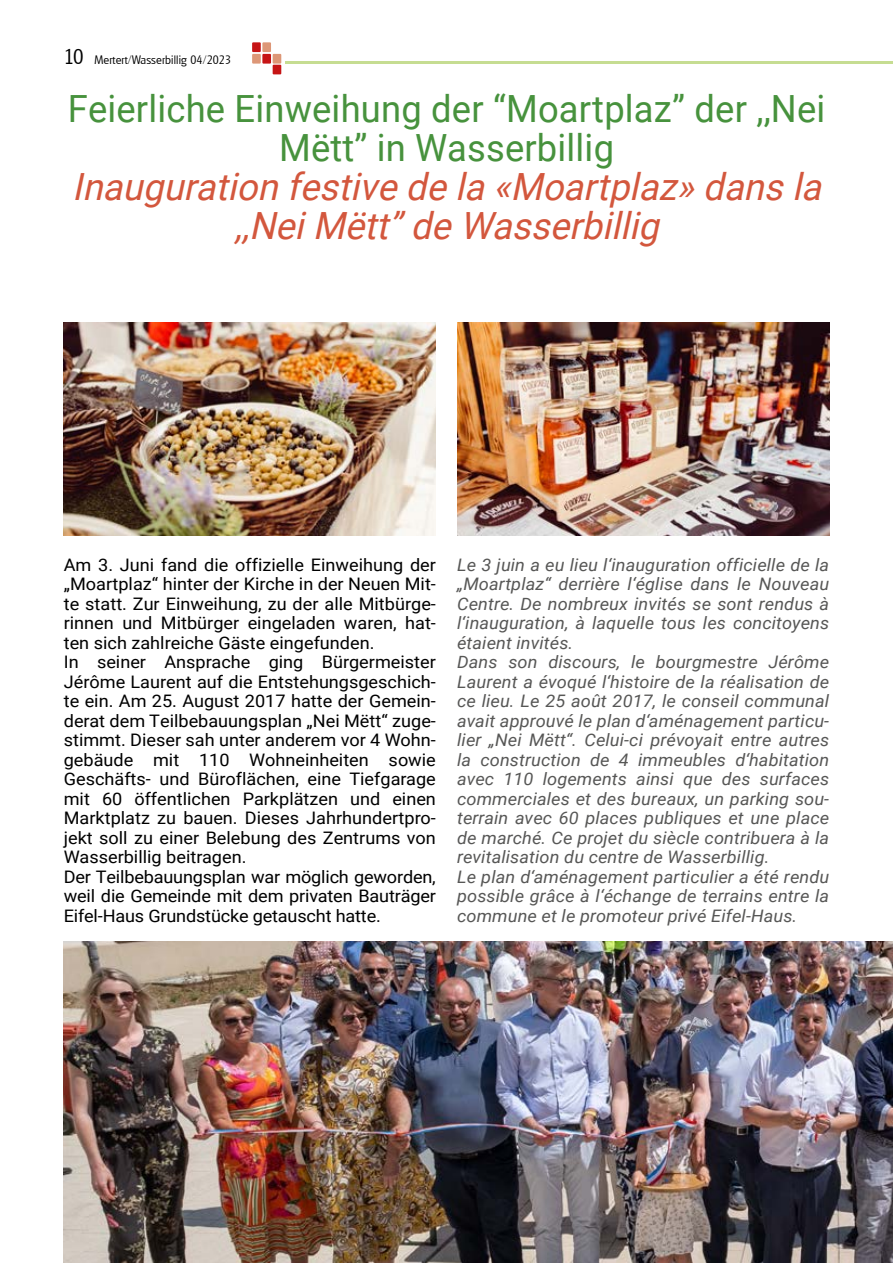
<style>
.page{position:relative;width:893px;height:1263px;background:#fff}
.page>*{position:absolute;margin:0;border:0;box-sizing:border-box;transform-origin:0 0}
.t1{font:italic 37.5px/39px "Roboto";color:#d3573d;text-align:center}
.t2{font:37.5px/39px "Roboto";letter-spacing:.005em;color:#47923d;text-align:center}
.t3{font:italic 17.25px/19.5px "Roboto";letter-spacing:.005em;color:#575756;scale:1.05 1}
.t4{font:17.25px/19.5px "Roboto";color:#000;scale:1.05 1}
.t5{font:300 12px "Glasgow";letter-spacing:.01em;color:#000}
.s1{font-size:21px}
</style>
<div class="page">
<div style="left:252px;top:42px;width:9px;height:10px;background:#c61415"></div>
<div style="left:262px;top:54px;width:9px;height:10px;background:#c61415"></div>
<div style="left:273px;top:65px;width:8px;height:9px;background:#c61415"></div>
<div style="left:262px;top:42px;width:9px;height:10px;background:#dd9777"></div>
<div style="left:252px;top:54px;width:9px;height:10px;background:#dd9777"></div>
<div style="left:273px;top:54px;width:8px;height:10px;background:#dd9777"></div>
<hr style="left:285px;top:62px;width:608px;height:2px;background:#a6ca56">
<img style="left:64px;top:941px;width:829px;height:322px">
<img style="left:64px;top:322px;width:372px;height:213px">
<img style="left:457px;top:322px;width:372px;height:213px">
<p class="t5" style="left:64px;top:52px;width:169px"><span class="s1">10</span> Mertert/Wasserbillig 04/2023</p>
<h1 class="t2" style="left:68px;top:88px;width:759px">Feierliche Einweihung der “Moartplaz” der ,,Nei<br>Mëtt’’ in Wasserbillig</h1>
<h1 class="t1" style="left:72px;top:166px;width:761px">Inauguration festive de la «Moartplaz»dansla ,,NeiMëtt’’de Wasserbillig</h1>
<p class="t4" style="left:64px;top:554px;width:356px">Am 3. Juni fand die offizielle Einweihung der „Moartplaz“ hinter der Kirche in der Neuen Mit&shy;te statt. Zur Einweihung, zu der alle Mitbürge&shy;rinnen und Mitbürger eingeladen waren, hat&shy;ten sich zahlreiche Gäste eingefunden.<br>In seiner Ansprache ging Bürgermeister Jérôme Laurent auf die Entstehungsgeschich&shy;te ein. Am 25. August 2017 hatte der Gemein&shy;derat dem Teilbebauungsplan „Nei Mëtt“ zuge&shy;stimmt. Dieser sah unter anderem vor 4 Wohn&shy;gebäude mit 110 Wohneinheiten sowie Geschäfts- und Büroflächen, eine Tiefgarage mit 60 öffentlichen Parkplätzen und einen Marktplatz zu bauen. Dieses Jahrhundertpro&shy;jekt soll zu einer Belebung des Zentrums von Wasserbillig beitragen.<br>Der Teilbebauungsplan war möglich geworden, weil die Gemeinde mit dem privaten Bauträger Eifel-Haus Grundstücke getauscht hatte.</p>
<p class="t3" style="left:457px;top:554px;width:356px">Le 3 juin a eu lieu l‘inauguration officielle de la „Moartplaz“ derrière l‘église dans le Nouveau Centre. De nombreux invités se sont rendus à l‘inauguration, à laquelle tous les concitoyens étaient invités.<br>Dans son discours, le bourgmestre Jérôme Laurent a évoqué l‘histoire de la réalisation de ce lieu. Le 25 août 2017, le conseil communal avait approuvé le plan d‘aménagement particu&shy;lier „Nei Mëtt“. Celui-ci prévoyait entre autres la construction de 4 immeubles d‘habitation avec 110 logements ainsi que des surfaces commerciales et des bureaux, un parking sou&shy;terrain avec 60 places publiques et une place de marché. Ce projet du siècle contribuera à la revitalisation du centre de Wasserbillig.<br>Le plan d‘aménagement particulier a été rendu possible grâce à l‘échange de terrains entre la commune et le promoteur privé Eifel-Haus.</p>
</div>
